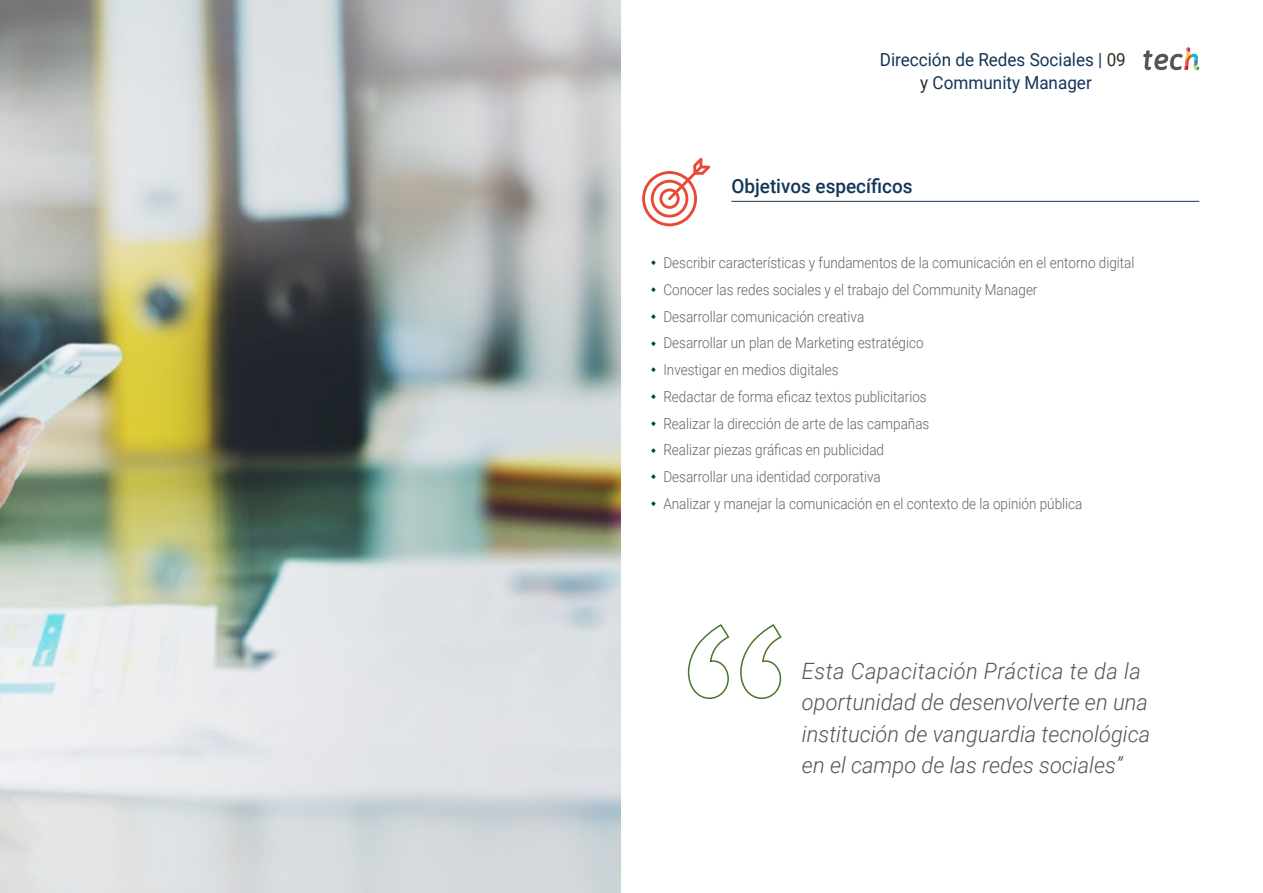
<style>
.page{position:relative;width:1263px;height:893px;background:#fff}
.page>*{position:absolute;margin:0;border:0;box-sizing:border-box;transform-origin:0 0}
.t1{font:italic 300 22.5px/31.5px "Roboto";color:#52555b}
.t2{font:500 19.5px "Roboto";color:#133658}
.t3{font:18px/22.5px "Roboto";color:#153559;text-align:center;scale:.95 1}
.t4{font:300 15px/26.7px "Roboto";color:#61646a;scale:.9 1}
.s1{color:#312e20}
</style>
<div class="page">
<img style="left:0;top:0;width:621px;height:893px">
<svg style="left:687px;top:624px;width:95px;height:75px"></svg>
<hr style="left:731px;top:201px;width:468px;height:1px;background:#133658">
<svg style="left:642px;top:158px;width:68px;height:68px"></svg>
<svg style="left:1143px;top:47px;width:56px;height:24px"></svg>
<p class="t3" style="left:880px;top:48px;width:260px">Dirección de Redes Sociales | <span class="s1">09 y</span> Community Manager</p>
<h2 class="t2" style="left:731px;top:172px;width:183px">Objetivos específicos</h2>
<p class="t4" style="left:663px;top:249px;width:525px">Describir características y fundamentos de la comunicación en el entorno digital Conocer las redes sociales y el trabajo del Community Manager<br>Desarrollar comunicación creativa<br>Desarrollar un plan de Marketing estratégico<br>Investigar en medios digitales<br>Redactar de forma eficaz textos publicitarios<br>Realizar la dirección de arte de las campañas<br>Realizar piezas gráficas en publicidad<br>Desarrollar una identidad corporativa<br>Analizar y manejar la comunicación en el contexto de la opinión pública</p>
<h1 class="t1" style="left:802px;top:654px;width:350px">Esta Capacitación Práctica te da la oportunidad de desenvolverte en una institución de vanguardia tecnológica en el campo de las redes sociales”</h1>
</div>
